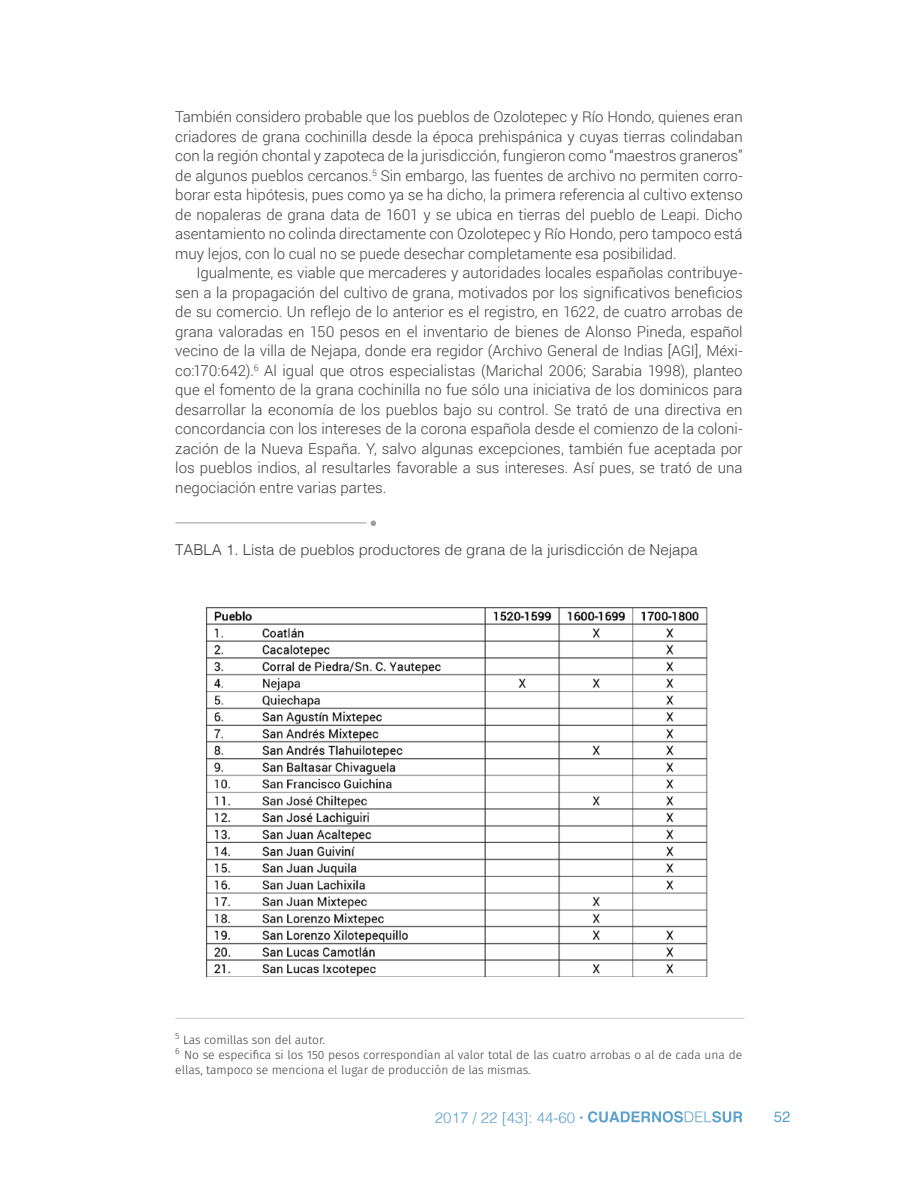
<style>
.page{position:relative;width:918px;height:1188px;background:#fff}
.page>*{position:absolute;margin:0;border:0;box-sizing:border-box;transform-origin:0 0}
.t1{font:300 15px/19.5px "Roboto";color:#3c3c3b;text-align:justify}
.t2{font:300 15px "Helvetica";color:#3c3c3b}
.t3{font:300 15px "Helvetica";color:#5ca1cd}
.t4{font:15px "Helvetica";color:#5ca1cd}
.t5{font:300 12px/15px "Fira Sans";color:#3c3c3b}
.s1{font-family:"Droid Serif";font-weight:700}
</style>
<div class="page">
<svg style="left:588px;top:1111px;width:154px;height:12px"></svg>
<hr style="left:175px;top:1018px;width:570px;height:1px;background:#c6c6c6">
<hr style="left:175px;top:523px;width:191px;height:1px;background:#9d9d9c">
<svg style="left:371px;top:520px;width:5px;height:6px"></svg>
<img style="left:206px;top:607px;width:502px;height:370px">
<p class="t1" style="left:175px;top:106px;width:569px">También considero probable que los pueblos de Ozolotepec y Río Hondo, quienes eran criadores de grana cochinilla desde la época prehispánica y cuyas tierras colindaban con la región chontal y zapoteca de la jurisdicción, fungieron como “maestros graneros” de algunos pueblos cercanos.<sup>5</sup> Sin embargo, las fuentes de archivo no permiten corro&shy;borar esta hipótesis, pues como ya se ha dicho, la primera referencia al cultivo extenso de nopaleras de grana data de 1601 y se ubica en tierras del pueblo de Leapi. Dicho asentamiento no colinda directamente con Ozolotepec y Río Hondo, pero tampoco está muy lejos, con lo cual no se puede desechar completamente esa posibilidad.</p>
<p class="t1" style="left:175px;top:262px;width:569px;text-indent:21px">Igualmente, es viable que mercaderes y autoridades locales españolas contribuye&shy;sen a la propagación del cultivo de grana, motivados por los significativos beneficios de su comercio. Un reflejo de lo anterior es el registro, en 1622, de cuatro arrobas de grana valoradas en 150 pesos en el inventario de bienes de Alonso Pineda, español vecino de la villa de Nejapa, donde era regidor (Archivo General de Indias [AGI], Méxi&shy;co:170:642).<sup>6</sup> Al igual que otros especialistas (Marichal 2006; Sarabia 1998), planteo que el fomento de la grana cochinilla no fue sólo una iniciativa de los dominicos para desarrollar la economía de los pueblos bajo su control. Se trató de una directiva en concordancia con los intereses de la corona española desde el comienzo de la coloni&shy;zación de la Nueva España. Y, salvo algunas excepciones, también fue aceptada por los pueblos indios, al resultarles favorable a sus intereses. Así pues, se trató de una negociación entre varias partes.</p>
<p class="t2" style="left:175px;top:537px;width:524px">TABLA 1. Lista de pueblos productores de grana de la jurisdicción de Nejapa</p>
<p class="t5" style="left:175px;top:1032px;width:568px"><sup>5</sup> Las comillas son del autor.<br><sup>6</sup> No se especifica si los 150 pesos correspondían al valor total de las cuatro arrobas o al de cada una de ellas, tampoco se menciona el lugar de producción de las mismas.</p>
<p class="t3" style="left:435px;top:1104px;width:150px">2017 / 22 [43]: 44-60 <span class="s1">·</span></p>
<p class="t4" style="left:774px;top:1105px;width:18px">52</p>
</div>
